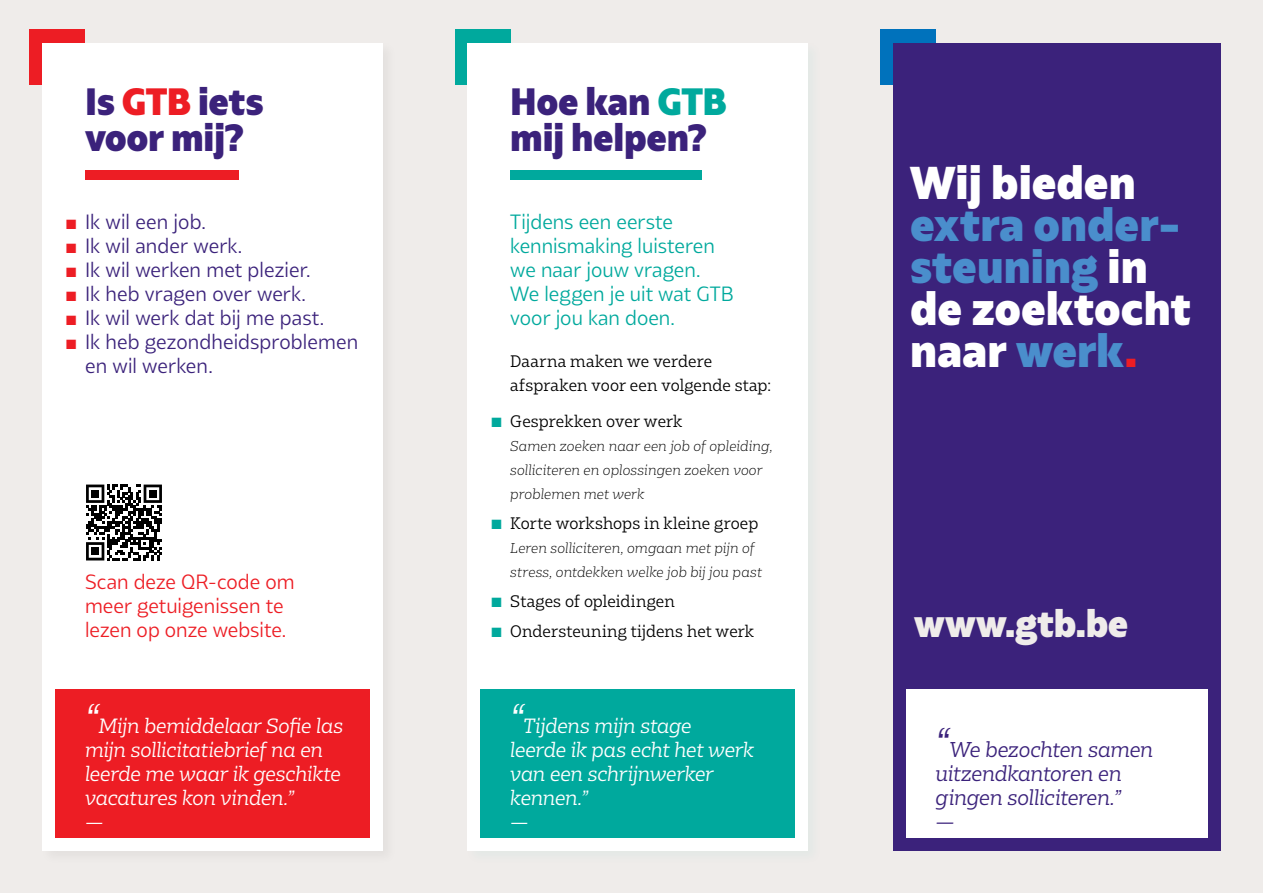
<style>
.page{position:relative;width:1263px;height:893px;background:#efecea}
.page>*{position:absolute;margin:0;border:0;box-sizing:border-box;transform-origin:0 0}
.t1{font:900 43.5px/42px "Bw Glenn Sans";color:#4a8ecc}
.t2{font:900 43.5px "Bw Glenn Sans";color:#fff}
.t3{font:900 36px/36px "Bw Glenn Sans";letter-spacing:-.01em;color:#3b227b}
.t4{font:900 36px "Bw Glenn Sans";letter-spacing:-.015em;color:#efecea}
.t5{font:italic 20.25px/24px "Bw Glenn Slab";letter-spacing:-.01em;color:#3b227b}
.t6{font:italic 19.5px/24px "Bw Glenn Slab";letter-spacing:-.01em;color:#fff}
.t7{font:19.5px/24px "Bw Glenn Sans";letter-spacing:.005em;color:#3b227b}
.t8{font:19.5px/24px "Bw Glenn Sans";color:#00a99d}
.t9{font:19.5px/24px "Bw Glenn Sans";color:#ed1d24}
.t10{font:15.75px/24px "Bw Glenn Slab";letter-spacing:.01em;color:#000}
.t11{font:italic 300 13.5px/24px "Bw Glenn Slab";letter-spacing:.005em;color:#000}
.s1{color:#ed1d24}
.s2{color:#00a99d}
.s3{font-size:39px}
.s4{color:#fff}
</style>
<div class="page">
<div style="left:880px;top:30px;width:55px;height:55px;background:#0072bc"></div>
<div style="left:893px;top:43px;width:327px;height:807px;background:#3b227b"></div>
<div style="left:455px;top:30px;width:55px;height:55px;background:#00a99d"></div>
<div style="left:30px;top:30px;width:55px;height:55px;background:#ed1d24"></div>
<div style="left:465px;top:40px;width:358px;height:826px;background:#ecebe9"></div>
<div style="left:468px;top:43px;width:340px;height:807px;background:#fff"></div>
<div style="left:40px;top:40px;width:358px;height:826px;background:#ece9e7"></div>
<div style="left:43px;top:43px;width:340px;height:807px;background:#fff"></div>
<div style="left:510px;top:170px;width:192px;height:10px;background:#00a99d"></div>
<div style="left:85px;top:170px;width:153px;height:10px;background:#ed1d24"></div>
<div style="left:55px;top:689px;width:315px;height:149px;background:#ed1d24"></div>
<div style="left:480px;top:689px;width:315px;height:149px;background:#00a99d"></div>
<svg style="left:86px;top:485px;width:76px;height:75px"></svg>
<div style="left:91px;top:490px;width:8px;height:8px;background:#000"></div>
<div style="left:149px;top:490px;width:8px;height:8px;background:#000"></div>
<div style="left:91px;top:547px;width:8px;height:8px;background:#000"></div>
<div style="left:906px;top:689px;width:302px;height:149px;background:#fff"></div>
<h2 class="t3" style="left:85px;top:83px;width:180px">Is <span class="s1">GTB</span> iets voor mij?</h2>
<h2 class="t3" style="left:510px;top:83px;width:218px">Hoe kan <span class="s2">GTB </span>mij helpen?</h2>
<p class="t7" style="left:66px;top:209px;width:141px"><span class="s1">■</span> Ik wil een job.</p>
<p class="t7" style="left:66px;top:233px;width:178px"><span class="s1">■</span> Ik wil ander werk.</p>
<p class="t7" style="left:66px;top:257px;width:246px"><span class="s1">■</span> Ik wil werken met plezier.</p>
<p class="t7" style="left:66px;top:281px;width:241px"><span class="s1">■</span> Ik heb vragen over werk.</p>
<p class="t7" style="left:66px;top:305px;width:259px"><span class="s1">■</span> Ik wil werk dat bij me past.</p>
<p class="t7" style="left:85px;top:329px;width:275px;text-indent:-19px"><span class="s1">■</span> Ik heb gezondheidsproblemen en wil werken.</p>
<p class="t9" style="left:85px;top:569px;width:211px">Scan deze QR-code om meer getuigenissen te lezen op onze website.</p>
<p class="t8" style="left:510px;top:209px;width:225px">Tijdens een eerste kennismaking luisteren we naar jouw vragen.<br>We leggen je uit wat GTB voor jou kan doen.</p>
<p class="t10" style="left:510px;top:348px;width:262px">Daarna maken we verdere afspraken voor een volgende stap:</p>
<p class="t10" style="left:491px;top:408px;width:192px"><span class="s2">■</span> Gesprekken over werk</p>
<p class="t11" style="left:510px;top:433px;width:264px">Samen zoeken naar een job of opleiding, solliciteren en oplossingen zoeken voor problemen met werk</p>
<p class="t10" style="left:491px;top:510px;width:268px"><span class="s2">■</span> Korte workshops in kleine groep</p>
<p class="t11" style="left:510px;top:535px;width:253px">Leren solliciteren, omgaan met pijn of stress, ontdekken welke job bij jou past</p>
<p class="t10" style="left:491px;top:588px;width:185px"><span class="s2">■</span> Stages of opleidingen</p>
<p class="t10" style="left:491px;top:618px;width:264px"><span class="s2">■</span> Ondersteuning tijdens het werk</p>
<p class="t6" style="left:85px;top:713px;width:260px"><span class="s3">“</span>Mijn bemiddelaar Sofie las mijn sollicitatiebrief na en leerde me waar ik geschikte vacatures kon vinden.”<br>—</p>
<p class="t6" style="left:510px;top:713px;width:245px"><span class="s3">“</span>Tijdens mijn stage<br>leerde ik pas echt het werk van een schrijnwerker kennen.”<br>—</p>
<h1 class="t2" style="left:910px;top:155px;width:227px">Wij bieden</h1>
<h1 class="t1" style="left:910px;top:203px;width:283px">extra onder&shy;steuning <span class="s4">in de zoektocht naar</span> werk<span class="s1">.</span></h1>
<h2 class="t4" style="left:914px;top:601px;width:215px">www.gtb.be</h2>
<p class="t5" style="left:935px;top:736px;width:219px"><span class="s3">“</span>We bezochten samen uitzendkantoren en gingen solliciteren.”<br>—</p>
</div>
